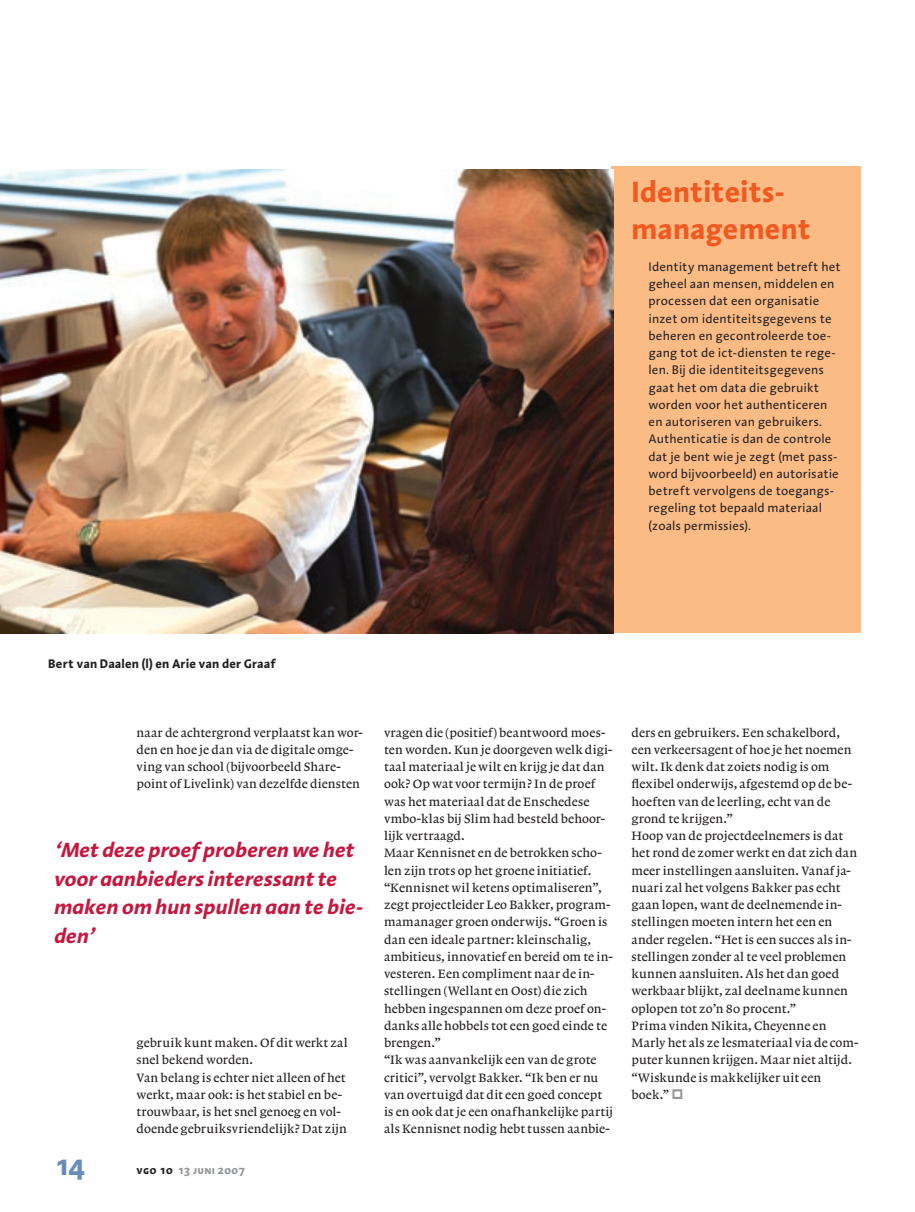
<style>
.page{position:relative;width:915px;height:1212px;background:#fff}
.page>*{position:absolute;margin:0;border:0;box-sizing:border-box;transform-origin:0 0}
.t1{font:700 30px/37.5px "Linotype Aroma";letter-spacing:-.005em;color:#f15921}
.t2{font:700 30px "Linotype Aroma";color:#688cb6}
.t3{font:italic 700 21px/28.5px "Linotype Aroma";letter-spacing:-.005em;color:#c5183f}
.t4{font:500 12.75px/17.2px "Lexicon No 1 Roman A";letter-spacing:.01em;color:#231f20}
.t5{font:12.75px/17.2px "Linotype Aroma";color:#231f20}
.t6{font:700 12.75px "Linotype Aroma";letter-spacing:.01em;color:#231f20}
.t7{font:700 12px "Linotype Aroma SC";letter-spacing:.015em;color:#939598}
.s1{color:#231f20}
</style>
<div class="page">
<div style="left:611px;top:166px;width:249px;height:467px;background:#fbbb85"></div>
<img style="left:0;top:169px;width:613px;height:464px">
<h1 class="t1" style="left:631px;top:172px;width:181px">Identiteits&shy;management</h1>
<p class="t5" style="left:648px;top:258px;width:194px">Identity management betreft het geheel aan mensen, middelen en processen dat een organisatie inzet om identiteitsgegevens te beheren en gecontroleerde toe&shy;gang tot de ict-diensten te rege&shy;len. Bij die identiteitsgegevens gaat het om data die gebruikt worden voor het authenticeren en autoriseren van gebruikers.<br>Authenticatie is dan de controle dat je bent wie je zegt (met pass&shy;word bijvoorbeeld) en autorisatie betreft vervolgens de toegangs&shy;regeling tot bepaald materiaal (zoals permissies).</p>
<p class="t6" style="left:48px;top:655px;width:229px">Bert van Daalen (l) en Arie van der Graaf</p>
<p class="t4" style="left:136px;top:724px;width:228px">naar de achtergrond verplaatst kan wor&shy;den en hoe je dan via de digitale omge&shy;ving van school (bijvoorbeeld Share&shy;point of Livelink) van dezelfde diensten</p>
<h2 class="t3" style="left:54px;top:835px;width:310px">‘Met deze proef proberen we het voor aanbieders interessant te maken om hun spullen aan te bie&shy;den’</h2>
<p class="t4" style="left:136px;top:1034px;width:213px">gebruik kunt maken. Of dit werkt zal snel bekend worden.<br>Van belang is echter niet alleen of het werkt, maar ook: is het stabiel en be&shy;trouwbaar, is het snel genoeg en vol&shy;doende gebruiksvriendelijk? Dat zijn</p>
<h1 class="t2" style="left:54px;top:1144px;width:31px">14</h1>
<p class="t7" style="left:136px;top:1162px;width:110px"><span class="s1">vgo 10</span> 13 juni 2007</p>
<p class="t4" style="left:384px;top:724px;width:230px">vragen die (positief) beantwoord moes&shy;ten worden. Kun je doorgeven welk digi&shy;taal materiaal je wilt en krijg je dat dan ook? Op wat voor termijn? In de proef was het materiaal dat de Enschedese vmbo-klas bij Slim had besteld behoor&shy;lijk vertraagd.<br>Maar Kennisnet en de betrokken scho&shy;len zijn trots op het groene initiatief. “Kennisnet wil ketens optimaliseren”, zegt projectleider Leo Bakker, program&shy;mamanager groen onderwijs. “Groen is dan een ideale partner: kleinschalig, ambitieus, innovatief en bereid om te in&shy;vesteren. Een compliment naar de in&shy;stellingen (Wellant en Oost) die zich hebben ingespannen om deze proef on&shy;danks alle hobbels tot een goed einde te brengen.”<br>“Ik was aanvankelijk een van de grote critici”, vervolgt Bakker. “Ik ben er nu van overtuigd dat dit een goed concept is en ook dat je een onafhankelijke partij als Kennisnet nodig hebt tussen aanbie-</p>
<p class="t4" style="left:631px;top:724px;width:228px">ders en gebruikers. Een schakelbord, een verkeersagent of hoe je het noemen wilt. Ik denk dat zoiets nodig is om flexibel onderwijs, afgestemd op de be&shy;hoeften van de leerling, echt van de grond te krijgen.”<br>Hoop van de projectdeelnemers is dat het rond de zomer werkt en dat zich dan meer instellingen aansluiten. Vanaf ja&shy;nuari zal het volgens Bakker pas echt gaan lopen, want de deelnemende in&shy;stellingen moeten intern het een en ander regelen. “Het is een succes als in&shy;stellingen zonder al te veel problemen kunnen aansluiten. Als het dan goed werkbaar blijkt, zal deelname kunnen oplopen tot zo’n 80 procent.”<br>Prima vinden Nikita, Cheyenne en Marly het als ze lesmateriaal via de com&shy;puter kunnen krijgen. Maar niet altijd. “Wiskunde is makkelijker uit een boek.”</p>
</div>
